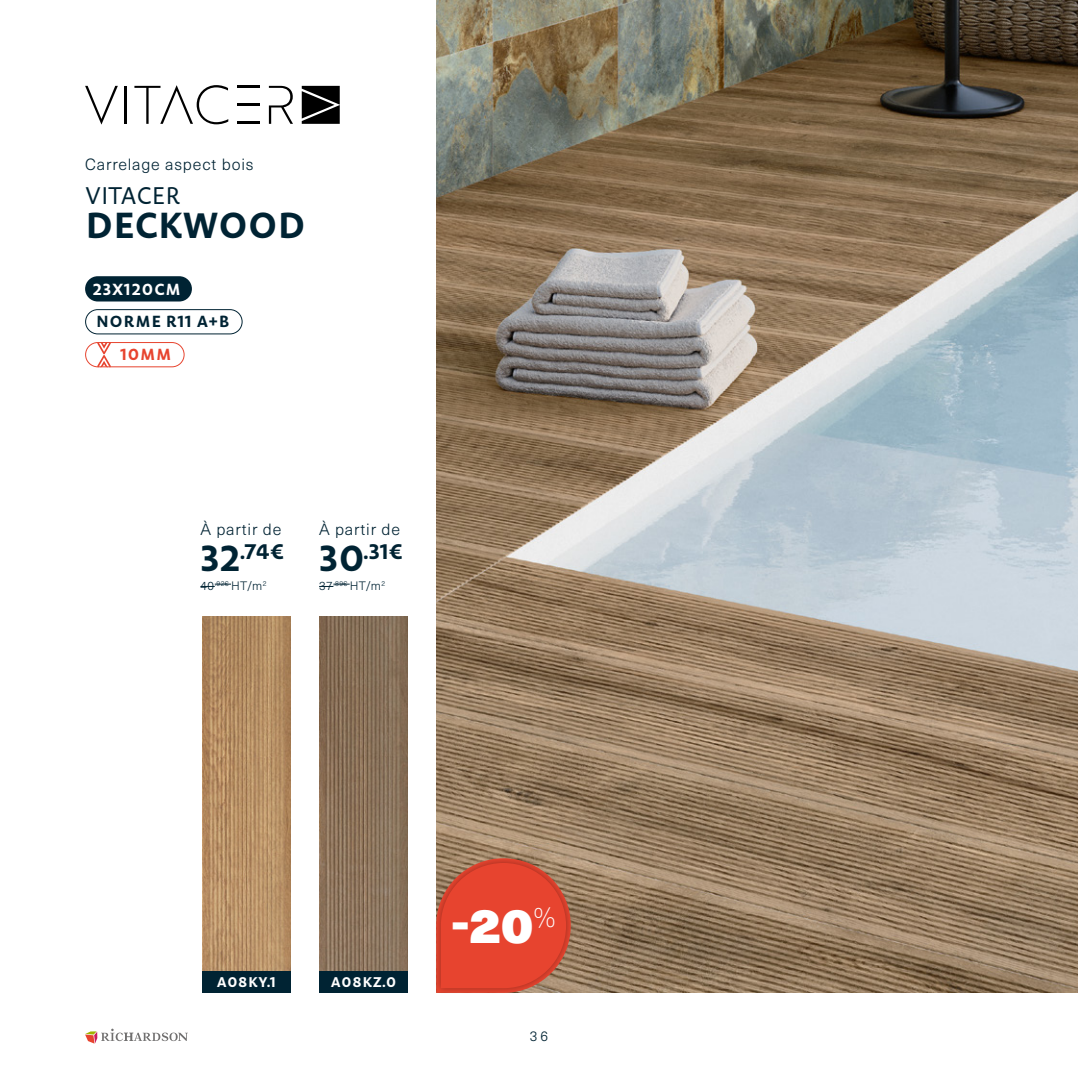
<style>
.page{position:relative;width:1078px;height:1078px;background:#fff}
.page>*{position:absolute;margin:0;border:0;box-sizing:border-box;transform-origin:0 0}
.t1{font:48px "Neue Haas Unica W1 G X Black";color:#fff}
.t2{font:700 36px "Carolineale";letter-spacing:-.01em;color:#002333}
.t3{font:24px "Carolineale";letter-spacing:-.02em;color:#002333}
.t4{font:700 21px "Carolineale";color:#002333}
.t5{font:300 16px "Neue Haas Unica W1 G";letter-spacing:.05em;color:#002333}
.t6{font:700 16px "Carolineale";letter-spacing:.045em;color:#002333}
.t7{font:700 16px "Carolineale";letter-spacing:.05em;color:#fff}
.t8{font:700 16px "Carolineale";color:#e7442f}
.t9{font:700 14px "Carolineale";letter-spacing:.05em;color:#fff}
.t10{font:300 14px "Neue Haas Unica W1 G";color:#002333}
.t11{font:300 12px "Neue Haas Unica W1 G";letter-spacing:.04em;color:#002333}
.s1{font-size:36px}
</style>
<div class="page">
<svg style="left:85px;top:1028px;width:103px;height:15px"></svg>
<img style="left:436px;top:0;width:641px;height:992px">
<div style="left:433px;top:856px;width:139px;height:138px;background:#000;opacity:.33"></div>
<svg style="left:436px;top:858px;width:134px;height:134px;background:#d94d37"></svg>
<img style="left:202px;top:616px;width:89px;height:355px">
<img style="left:319px;top:616px;width:88px;height:355px">
<svg style="left:85px;top:86px;width:33px;height:38px"></svg>
<hr style="left:124px;top:86px;width:3px;height:38px;background:#000">
<svg style="left:134px;top:85px;width:94px;height:39px"></svg>
<hr style="left:237px;top:104px;width:22px;height:2px;background:#000">
<hr style="left:237px;top:86px;width:22px;height:2px;background:#000">
<hr style="left:237px;top:122px;width:22px;height:2px;background:#000">
<svg style="left:269px;top:86px;width:24px;height:38px"></svg>
<svg style="left:302px;top:86px;width:37px;height:38px"></svg>
<div style="left:85px;top:342px;width:99px;height:25px;border:1px solid #e7442f;border-radius:12px"></div>
<svg style="left:97px;top:342px;width:14px;height:25px"></svg>
<div style="left:85px;top:276px;width:107px;height:25px;background:#002333;border-radius:13px"></div>
<div style="left:85px;top:309px;width:157px;height:25px;border:1px solid #002333;border-radius:12px"></div>
<div style="left:202px;top:971px;width:89px;height:21px;background:#002333"></div>
<div style="left:319px;top:971px;width:88px;height:21px;background:#002333"></div>
<svg style="left:319px;top:583px;width:30px;height:4px"></svg>
<svg style="left:200px;top:583px;width:31px;height:4px"></svg>
<p class="t5" style="left:85px;top:153px;width:170px">Carrelage aspect bois</p>
<p class="t3" style="left:85px;top:177px;width:97px">VITACER</p>
<p class="t2" style="left:85px;top:197px;width:222px">DECKWOOD</p>
<p class="t7" style="left:93px;top:277px;width:89px">23X120CM</p>
<p class="t6" style="left:96px;top:309px;width:135px">NORME R11 A+B</p>
<p class="t8" style="left:120px;top:341px;width:52px">10MM</p>
<p class="t5" style="left:200px;top:517px;width:82px">À partir de</p>
<p class="t5" style="left:319px;top:517px;width:82px">À partir de</p>
<p class="t4" style="left:200px;top:535px;width:85px"><span class="s1">32</span>.74€</p>
<p class="t4" style="left:319px;top:535px;width:85px"><span class="s1">30</span>.31€</p>
<p class="t11" style="left:200px;top:577px;width:68px">40<sup>.92€</sup> HT/m<sup>2</sup></p>
<p class="t11" style="left:319px;top:577px;width:68px">37<sup>.89€</sup> HT/m<sup>2</sup></p>
<p class="t9" style="left:217px;top:970px;width:61px">A08KY.1</p>
<p class="t9" style="left:331px;top:970px;width:67px">A08KZ.0</p>
<p class="t1" style="left:451px;top:886px;width:106px">-20<sup>%</sup></p>
<p class="t10" style="left:530px;top:1025px;width:20px">36</p>
</div>
